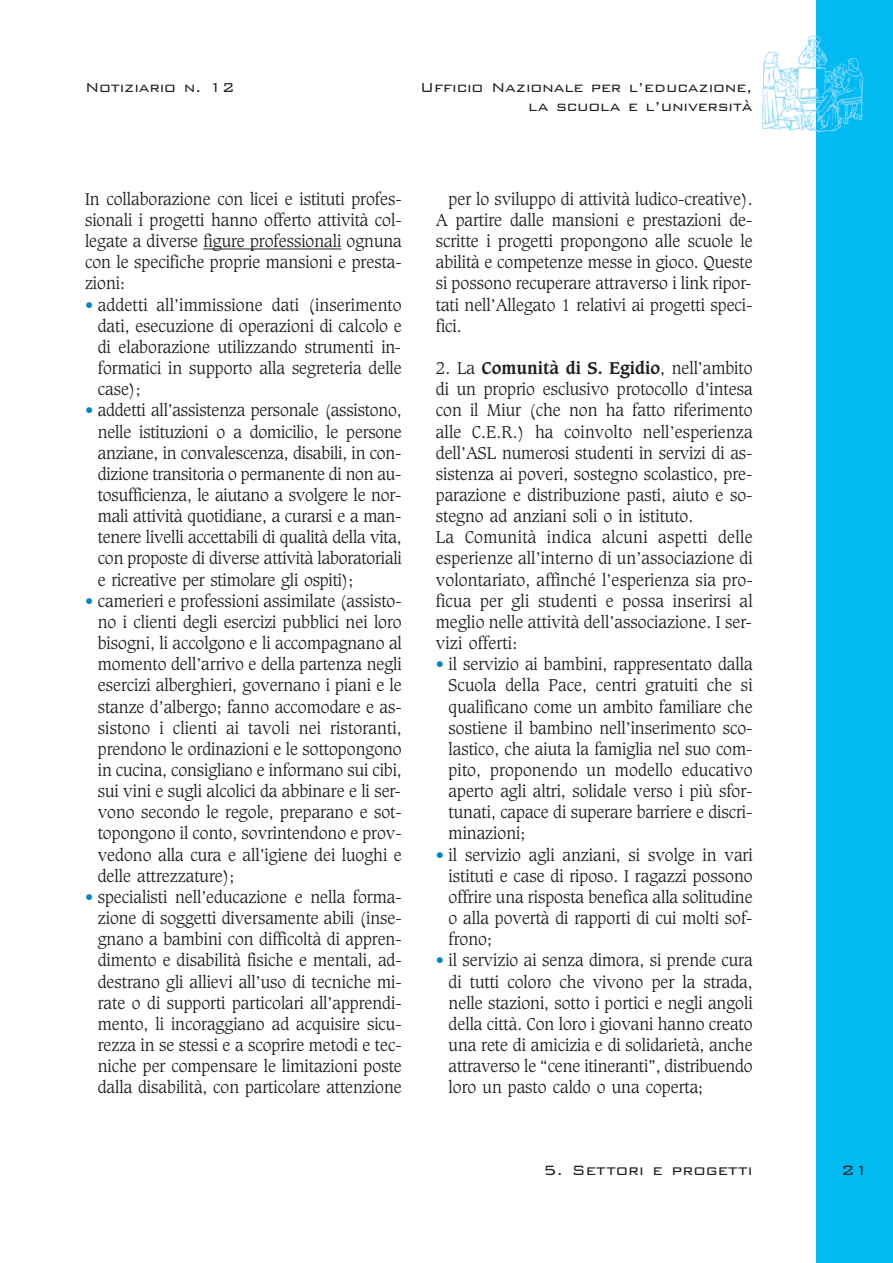
<style>
.page{position:relative;width:893px;height:1263px;background:#fff}
.page>*{position:absolute;margin:0;border:0;box-sizing:border-box;transform-origin:0 0}
.t1{font:300 18px "Bank Gothic BT";color:#231f20}
.t2{font:300 17.25px/18.5px "Bank Gothic BT";letter-spacing:-.015em;color:#231f20;text-align:right}
.t3{font:300 16.5px/21.1px "Caxton Std";color:#231f20;text-align:justify}
.s1{color:#0084ca}
.s2{font-weight:700}
</style>
<div class="page">
<div style="left:816px;top:0;width:77px;height:1263px;background:#00baf1"></div>
<img style="left:762px;top:35px;width:101px;height:98px">
<hr style="left:203px;top:249px;width:138px;height:1px;background:#231f20">
<p class="t2" style="left:85px;top:77px;width:151px">Notiziario n. 12</p>
<p class="t2" style="left:420px;top:77px;width:334px">Ufficio Nazionale per l’educazione, la scuola e l’università</p>
<p class="t3" style="left:85px;top:190px;width:318px">In collaborazione con licei e istituti profes&shy;sionali i progetti hanno offerto attività col&shy;legate a diverse figure professionali ognuna con le specifiche proprie mansioni e presta&shy;zioni:</p>
<p class="t3" style="left:98px;top:295px;width:306px;text-indent:-13px"><span class="s1">•</span> addetti all’immissione dati (inserimento dati, esecuzione di operazioni di calcolo e di elaborazione utilizzando strumenti in&shy;formatici in supporto alla segreteria delle case);</p>
<p class="t3" style="left:98px;top:401px;width:306px;text-indent:-13px"><span class="s1">•</span> addetti all’assistenza personale (assistono, nelle istituzioni o a domicilio, le persone anziane, in convalescenza, disabili, in con&shy;dizione transitoria o permanente di non au&shy;tosufficienza, le aiutano a svolgere le nor&shy;mali attività quotidiane, a curarsi e a man&shy;tenere livelli accettabili di qualità della vita, con proposte di diverse attività laboratoriali e ricreative per stimolare gli ospiti);</p>
<p class="t3" style="left:98px;top:591px;width:306px;text-indent:-13px"><span class="s1">•</span> camerieri e professioni assimilate (assisto&shy;no i clienti degli esercizi pubblici nei loro bisogni, li accolgono e li accompagnano al momento dell’arrivo e della partenza negli esercizi alberghieri, governano i piani e le stanze d’albergo; fanno accomodare e as&shy;sistono i clienti ai tavoli nei ristoranti, prendono le ordinazioni e le sottopongono in cucina, consigliano e informano sui cibi, sui vini e sugli alcolici da abbinare e li ser&shy;vono secondo le regole, preparano e sot&shy;topongono il conto, sovrintendono e prov&shy;vedono alla cura e all’igiene dei luoghi e delle attrezzature);</p>
<p class="t3" style="left:98px;top:887px;width:306px;text-indent:-13px"><span class="s1">•</span> specialisti nell’educazione e nella forma&shy;zione di soggetti diversamente abili (inse&shy;gnano a bambini con difficoltà di appren&shy;dimento e disabilità fisiche e mentali, ad&shy;destrano gli allievi all’uso di tecniche mi&shy;rate o di supporti particolari all’apprendi&shy;mento, li incoraggiano ad acquisire sicu&shy;rezza in se stessi e a scoprire metodi e tec&shy;niche per compensare le limitazioni poste dalla disabilità, con particolare attenzione</p>
<p class="t3" style="left:436px;top:190px;width:318px;text-indent:13px">per lo sviluppo di attività ludico-creative).<br>A partire dalle mansioni e prestazioni de&shy;scritte i progetti propongono alle scuole le abilità e competenze messe in gioco. Queste si possono recuperare attraverso i link ripor&shy;tati nell’Allegato 1 relativi ai progetti speci&shy;fici.</p>
<p class="t3" style="left:436px;top:359px;width:318px;text-align:left">2. La <span class="s2">Comunità di S. Egidio</span>, nell’ambito di un proprio esclusivo protocollo d’intesa con il Miur (che non ha fatto riferimento alle C.E.R.) ha coinvolto nell’esperienza dell’ASL numerosi studenti in servizi di as&shy;sistenza ai poveri, sostegno scolastico, pre&shy;parazione e distribuzione pasti, aiuto e so&shy;stegno ad anziani soli o in istituto.<br>La Comunità indica alcuni aspetti delle esperienze all’interno di un’associazione di volontariato, affinché l’esperienza sia pro&shy;ficua per gli studenti e possa inserirsi al meglio nelle attività dell’associazione. I ser&shy;vizi offerti:</p>
<p class="t3" style="left:449px;top:655px;width:306px;text-indent:-13px"><span class="s1">•</span> il servizio ai bambini, rappresentato dalla Scuola della Pace, centri gratuiti che si qualificano come un ambito familiare che sostiene il bambino nell’inserimento sco&shy;lastico, che aiuta la famiglia nel suo com&shy;pito, proponendo un modello educativo aperto agli altri, solidale verso i più sfor&shy;tunati, capace di superare barriere e discri&shy;minazioni;</p>
<p class="t3" style="left:449px;top:845px;width:306px;text-indent:-13px"><span class="s1">•</span> il servizio agli anziani, si svolge in vari istituti e case di riposo. I ragazzi possono offrire una risposta benefica alla solitudine o alla povertà di rapporti di cui molti sof&shy;frono;</p>
<p class="t3" style="left:449px;top:951px;width:306px;text-indent:-13px"><span class="s1">•</span> il servizio ai senza dimora, si prende cura di tutti coloro che vivono per la strada, nelle stazioni, sotto i portici e negli angoli della città. Con loro i giovani hanno creato una rete di amicizia e di solidarietà, anche attraverso le “cene itineranti”, distribuendo loro un pasto caldo o una coperta;</p>
<p class="t1" style="left:543px;top:1158px;width:211px">5. Settori e progetti</p>
<p class="t1" style="left:841px;top:1158px;width:28px">21</p>
</div>
